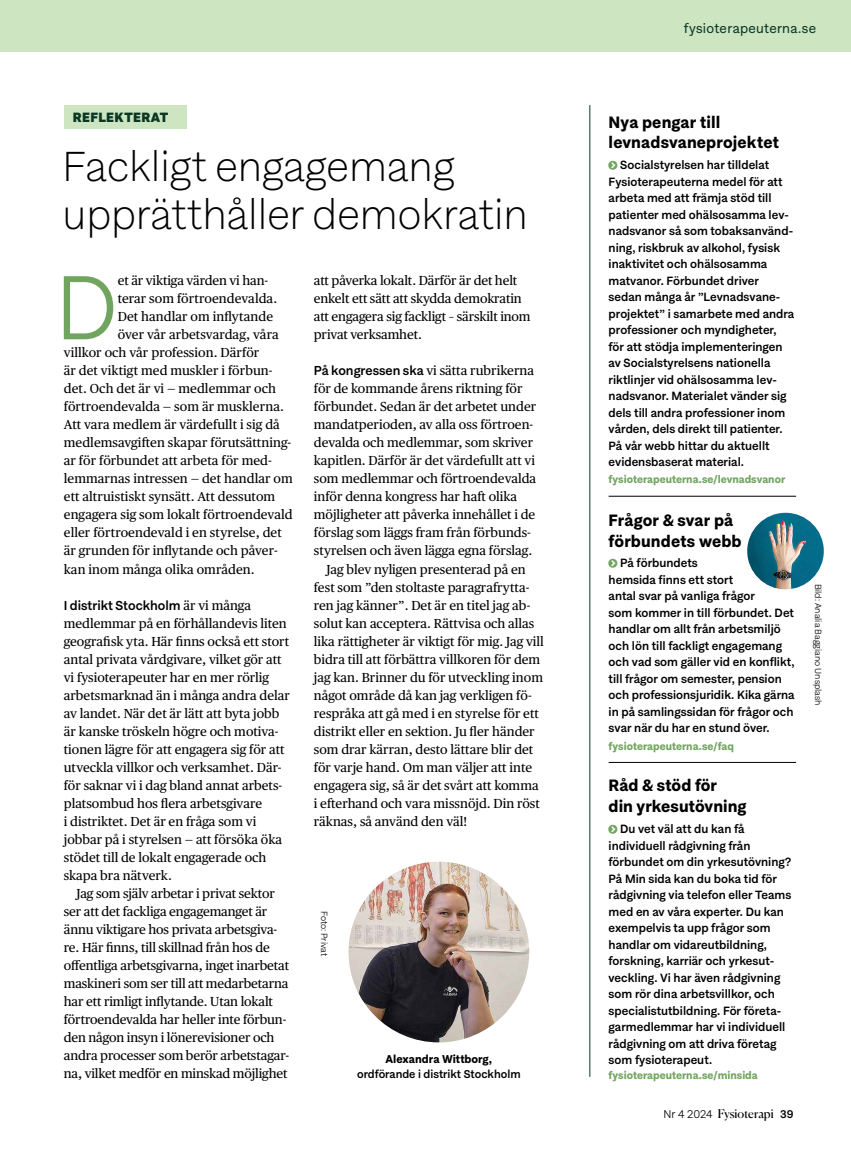
<style>
.page{position:relative;width:851px;height:1149px;background:#fff}
.page>*{position:absolute;margin:0;border:0;box-sizing:border-box;transform-origin:0 0}
.t1{font:300 90.9px "Solanel";color:#71a55f}
.t2{font:100 42px/48px "Solanel";color:#000}
.t3{font:700 16.5px/20.2px "Solanel";letter-spacing:.01em;color:#000}
.t4{font:13.5px "Solanel";letter-spacing:.02em;color:#093723}
.t5{font:900 13.5px "Solanel";letter-spacing:.03em;color:#093723}
.t6{font:13.05px/18px "Publico Text";color:#000}
.t7{font:500 13.05px "Solanel";color:#000}
.t8{font:500 12px/16.5px "Solanel";color:#000}
.t9{font:12px "Canela";color:#000}
.t10{font:500 11.4px "Solanel";color:#000}
.t11{font:700 11.4px "Solanel";color:#000}
.t12{font:700 10.8px "Solanel";color:#71a55f}
.t13{font:300 9px "Solanel";color:#000}
.s1{font-family:"Publico Text";font-weight:400}
.s2{font-family:"Solanel";font-weight:500}
.s3{font-family:"Solanel";font-weight:300;font-size:11.4px}
.s4{font-family:"Solanel";font-weight:500;font-size:11.4px}
</style>
<div class="page">
<div style="left:0;top:0;width:850px;height:51px;background:#cde5c1"></div>
<hr style="left:589px;top:105px;width:1px;height:971px;background:#093723">
<hr style="left:608px;top:496px;width:188px;height:1px;background:#000">
<hr style="left:608px;top:762px;width:188px;height:1px;background:#000">
<div style="left:64px;top:105px;width:122px;height:24px;background:#cde5c1"></div>
<img style="left:348px;top:861px;width:181px;height:181px;border-radius:90px">
<img style="left:747px;top:512px;width:76px;height:77px;border-radius:38px">
<p class="t5" style="left:73px;top:108px;width:97px">REFLEKTERAT</p>
<h2 class="t2" style="left:62px;top:141px;width:467px">Fackligt engagemang upprätthåller demokratin</h2>
<h1 class="t1" style="left:55px;top:247px;width:64px">D</h1>
<p class="t6" style="left:118px;top:271px;width:152px">et är viktiga värden vi han-</p>
<p class="t6" style="left:118px;top:289px;width:161px">terar som förtroendevalda.</p>
<p class="t6" style="left:118px;top:307px;width:157px">Det handlar om inflytande</p>
<p class="t6" style="left:118px;top:325px;width:162px">över vår arbetsvardag, våra</p>
<p class="t6" style="left:64px;top:343px;width:197px">villkor och vår profession. Därför</p>
<p class="t6" style="left:64px;top:361px;width:210px">är det viktigt med muskler i förbun-</p>
<p class="t6" style="left:64px;top:379px;width:214px">det. Och det är vi — medlemmar och</p>
<p class="t6" style="left:64px;top:397px;width:221px">förtroendevalda — som är musklerna.</p>
<p class="t6" style="left:64px;top:415px;width:217px">Att vara medlem är värdefullt i sig då</p>
<p class="t6" style="left:64px;top:433px;width:229px">medlemsavgiften skapar förutsättning-</p>
<p class="t6" style="left:64px;top:451px;width:209px">ar för förbundet att arbeta för med-</p>
<p class="t6" style="left:64px;top:469px;width:230px">lemmarnas intressen — det handlar om</p>
<p class="t6" style="left:64px;top:487px;width:213px">ett altruistiskt synsätt. Att dessutom</p>
<p class="t6" style="left:64px;top:505px;width:230px">engagera sig som lokalt förtroendevald</p>
<p class="t6" style="left:64px;top:523px;width:219px">eller förtroendevald i en styrelse, det</p>
<p class="t6" style="left:64px;top:541px;width:215px">är grunden för inflytande och påver-</p>
<p class="t6" style="left:64px;top:559px;width:192px">kan inom många olika områden.</p>
<p class="t7" style="left:64px;top:596px;width:189px">I distrikt Stockholm <span class="s1">är vi många</span></p>
<p class="t6" style="left:64px;top:613px;width:227px">medlemmar på en förhållandevis liten geografisk yta. Här finns också ett stort antal privata vårdgivare, vilket gör att vi fysioterapeuter har en mer rörlig arbetsmarknad än i många andra delar av landet. När det är lätt att byta jobb är kanske tröskeln högre och motiva&shy;tionen lägre för att engagera sig för att utveckla villkor och verksamhet. Där&shy;för saknar vi i dag bland annat arbets&shy;platsombud hos flera arbetsgivare<br>i distriktet. Det är en fråga som vi jobbar på i styrelsen — att försöka öka stödet till de lokalt engagerade och skapa bra nätverk.</p>
<p class="t6" style="left:64px;top:883px;width:227px;text-indent:13px">Jag som själv arbetar i privat sektor ser att det fackliga engagemanget är ännu viktigare hos privata arbetsgiva&shy;re. Här finns, till skillnad från hos de offentliga arbetsgivarna, inget inarbetat maskineri som ser till att medarbetarna har ett rimligt inflytande. Utan lokalt förtroendevalda har heller inte förbun&shy;den någon insyn i lönerevisioner och andra processer som berör arbetstagar&shy;na, vilket medför en minskad möjlighet</p>
<p class="t6" style="left:314px;top:271px;width:218px">att påverka lokalt. Därför är det helt enkelt ett sätt att skydda demokratin att engagera sig fackligt – särskilt inom privat verksamhet.</p>
<p class="t6" style="left:314px;top:361px;width:222px"><span class="s2">På kongressen ska</span> vi sätta rubrikerna</p>
<p class="t6" style="left:314px;top:379px;width:210px">för de kommande årens riktning för</p>
<p class="t6" style="left:314px;top:397px;width:224px">förbundet. Sedan är det arbetet under</p>
<p class="t6" style="left:314px;top:415px;width:221px">mandatperioden, av alla oss förtroen-</p>
<p class="t6" style="left:314px;top:433px;width:221px">devalda och medlemmar, som skriver</p>
<p class="t6" style="left:314px;top:451px;width:222px">kapitlen. Därför är det värdefullt att vi</p>
<p class="t6" style="left:314px;top:469px;width:224px">som medlemmar och förtroendevalda</p>
<p class="t6" style="left:314px;top:487px;width:205px">inför denna kongress har haft olika</p>
<p class="t6" style="left:314px;top:505px;width:223px">möjligheter att påverka innehållet i de</p>
<p class="t6" style="left:314px;top:523px;width:218px">förslag som läggs fram från förbunds-</p>
<p class="t6" style="left:314px;top:541px;width:220px">styrelsen och även lägga egna förslag.</p>
<p class="t6" style="left:326px;top:559px;width:201px">Jag blev nyligen presenterad på en</p>
<p class="t6" style="left:314px;top:577px;width:217px">fest som ”den stoltaste paragrafrytta-</p>
<p class="t6" style="left:314px;top:595px;width:218px">ren jag känner”. Det är en titel jag ab-</p>
<p class="t6" style="left:314px;top:613px;width:222px">solut kan acceptera. Rättvisa och allas</p>
<p class="t6" style="left:314px;top:631px;width:231px">lika rättigheter är viktigt för mig. Jag vill</p>
<p class="t6" style="left:314px;top:649px;width:228px">bidra till att förbättra villkoren för dem</p>
<p class="t6" style="left:314px;top:667px;width:231px">jag kan. Brinner du för utveckling inom</p>
<p class="t6" style="left:314px;top:685px;width:219px">något område då kan jag verkligen fö-</p>
<p class="t6" style="left:314px;top:703px;width:226px">respråka att gå med i en styrelse för ett</p>
<p class="t6" style="left:314px;top:721px;width:222px">distrikt eller en sektion. Ju fler händer</p>
<p class="t6" style="left:314px;top:739px;width:221px">som drar kärran, desto lättare blir det</p>
<p class="t6" style="left:314px;top:757px;width:220px">för varje hand. Om man väljer att inte</p>
<p class="t6" style="left:314px;top:775px;width:226px">engagera sig, så är det svårt att komma</p>
<p class="t6" style="left:314px;top:793px;width:227px">i efterhand och vara missnöjd. Din röst</p>
<p class="t6" style="left:314px;top:811px;width:155px">räknas, så använd den väl!</p>
<p class="t13" style="left:330px;top:910px;width:47px;rotate:90deg">Foto: Privat</p>
<p class="t11" style="left:385px;top:1050px;width:108px">Alexandra Wittborg,</p>
<p class="t10" style="left:357px;top:1065px;width:165px">ordförande i distrikt Stockholm</p>
<p class="t4" style="left:683px;top:19px;width:134px">fysioterapeuterna.se</p>
<p class="t3" style="left:608px;top:112px;width:172px">Nya pengar till levnadsvaneprojektet</p>
<p class="t8" style="left:608px;top:156px;width:187px;text-indent:12px">Socialstyrelsen har tilldelat<br>Fysioterapeuterna medel för att arbeta med att främja stöd till patienter med ohälsosamma lev&shy;nadsvanor så som tobaksanvänd&shy;ning, riskbruk av alkohol, fysisk inaktivitet och ohälsosamma matvanor. Förbundet driver sedan många år ”Levnadsvane&shy;projektet” i samarbete med andra professioner och myndigheter, för att stödja implementeringen av Socialstyrelsens nationella riktlinjer vid ohälsosamma lev&shy;nadsvanor. Materialet vänder sig dels till andra professioner inom vården, dels direkt till patienter.<br>På vår webb hittar du aktuellt evidensbaserat material.</p>
<p class="t12" style="left:608px;top:472px;width:178px">fysioterapeuterna.se/levnadsvanor</p>
<p class="t3" style="left:608px;top:510px;width:134px">Frågor &amp; svar på förbundets webb</p>
<p class="t8" style="left:608px;top:554px;width:187px;text-indent:12px">På förbundets<br>hemsida finns ett stort<br>antal svar på vanliga frågor<br>som kommer in till förbundet. Det handlar om allt från arbetsmiljö och lön till fackligt engagemang och vad som gäller vid en konflikt, till frågor om semester, pension och professionsjuridik. Kika gärna in på samlingssidan för frågor och svar när du har en stund över.</p>
<p class="t12" style="left:608px;top:739px;width:127px">fysioterapeuterna.se/faq</p>
<p class="t3" style="left:608px;top:773px;width:139px;line-height:21.6px">Råd &amp; stöd för<br>din yrkesutövning</p>
<p class="t8" style="left:608px;top:820px;width:184px;text-indent:12px">Du vet väl att du kan få individuell rådgivning från förbundet om din yrkesutövning?<br>På Min sida kan du boka tid för rådgivning via telefon eller Teams med en av våra experter. Du kan exempelvis ta upp frågor som handlar om vidareutbildning, forskning, karriär och yrkesut&shy;veckling. Vi har även rådgivning som rör dina arbetsvillkor, och specialistutbildning. För företa&shy;garmedlemmar har vi individuell rådgivning om att driva företag som fysioterapeut.</p>
<p class="t12" style="left:608px;top:1068px;width:151px">fysioterapeuterna.se/minsida</p>
<p class="t9" style="left:663px;top:1104px;width:132px"><span class="s3">Nr 4 2024</span> Fysioterapi <span class="s4">39</span></p>
<p class="t13" style="left:824px;top:583px;width:123px;rotate:90deg">Bild: Analia Baggiano Unsplash</p>
</div>
